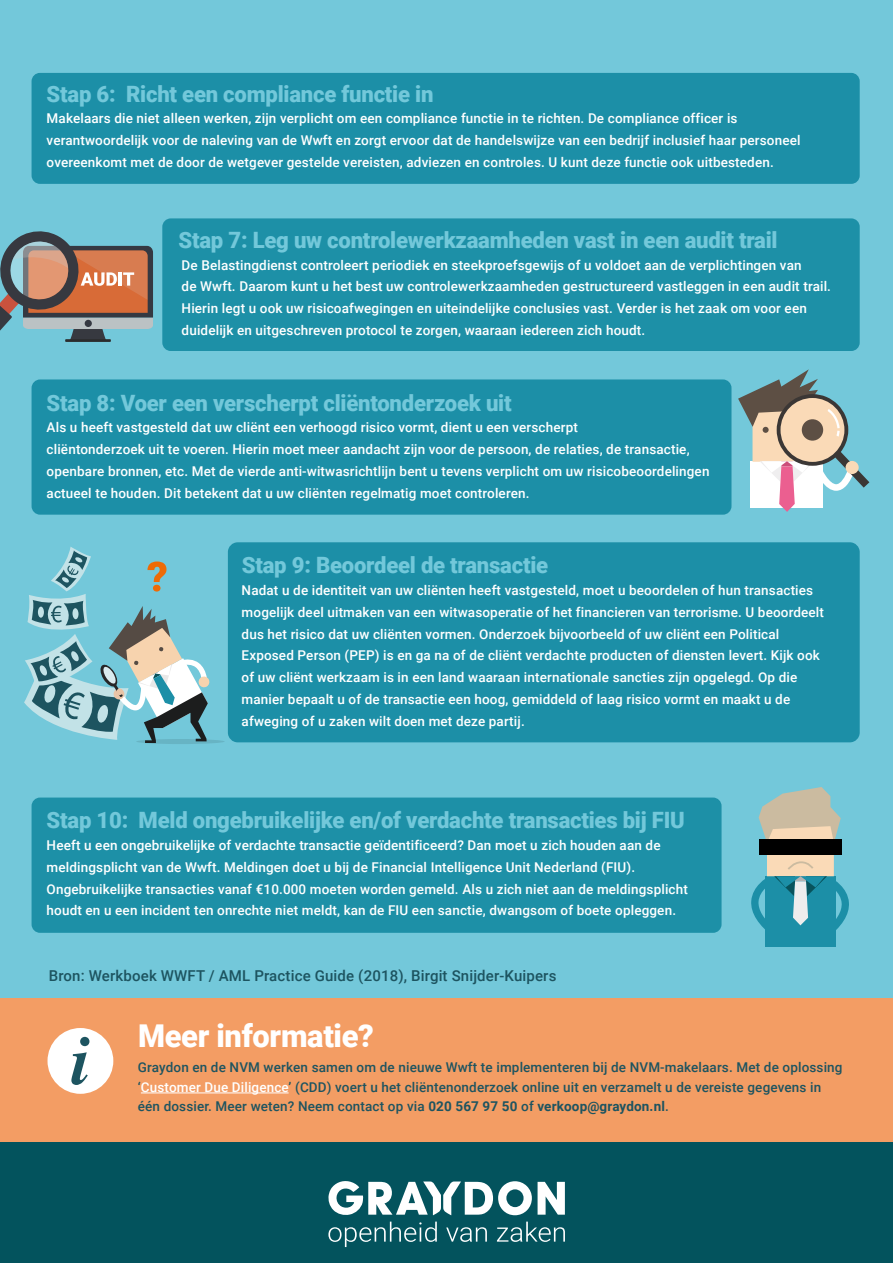
<style>
.page{position:relative;width:893px;height:1263px;background:#fff}
.page>*{position:absolute;margin:0;border:0;box-sizing:border-box;transform-origin:0 0}
.t1{font:900 31.5px "Roboto";letter-spacing:-.01em;color:#fff}
.t2{font:900 22.5px "Roboto";letter-spacing:-.01em;color:#73c8da}
.t3{font:500 15px "Roboto";letter-spacing:.01em;color:#1d5460}
.t4{font:500 13.5px/21.8px "Roboto";letter-spacing:.01em;color:#fff}
.t5{font:500 13.5px/19.5px "Roboto";letter-spacing:.01em;color:#1d5460}
.s1{color:#fff}
.s2{font-weight:700}
</style>
<div class="page">
<div style="left:0;top:0;width:893px;height:1170px;background:#73c8da"></div>
<div style="left:0;top:1141px;width:893px;height:122px;background:#03535d"></div>
<div style="left:0;top:998px;width:893px;height:143px;background:#f39d64"></div>
<hr style="left:141px;top:1092px;width:148px;height:1px;background:#fff">
<svg style="left:328px;top:1181px;width:237px;height:66px"></svg>
<div style="left:32px;top:73px;width:828px;height:111px;background:#1c8fa7;border-radius:8px"></div>
<div style="left:162px;top:218px;width:698px;height:133px;background:#1d90a7;border-radius:8px"></div>
<div style="left:32px;top:379px;width:699px;height:136px;background:#1c8fa7;border-radius:8px"></div>
<div style="left:32px;top:797px;width:689px;height:136px;background:#1d90a7;border-radius:8px"></div>
<div style="left:228px;top:542px;width:632px;height:200px;background:#1c8fa7;border-radius:10px"></div>
<svg style="left:738px;top:369px;width:131px;height:143px"></svg>
<div style="left:765px;top:876px;width:70px;height:70px;background:#1c8fa7"></div>
<svg style="left:751px;top:787px;width:98px;height:152px"></svg>
<div style="left:136px;top:739px;width:89px;height:5px;background:#67b4c4;border-radius:50%"></div>
<svg style="left:24px;top:547px;width:186px;height:196px"></svg>
<svg style="left:0;top:231px;width:153px;height:111px"></svg>
<div style="left:48px;top:1028px;width:65px;height:66px;background:#fff;border-radius:50%"></div>
<svg style="left:71px;top:1037px;width:18px;height:48px"></svg>
<h2 class="t2" style="left:47px;top:78px;width:388px">Stap 6: Richt een compliance functie in</h2>
<p class="t4" style="left:47px;top:107px;width:755px">Makelaars die niet alleen werken, zijn verplicht om een compliance functie in te richten. De compliance officer is verantwoordelijk voor de naleving van de Wwft en zorgt ervoor dat de handelswijze van een bedrijf inclusief haar personeel overeenkomt met de door de wetgever gestelde vereisten, adviezen en controles. U kunt deze functie ook uitbesteden.</p>
<h2 class="t2" style="left:179px;top:224px;width:601px">Stap 7: Leg uw controlewerkzaamheden vast in een audit trail</h2>
<p class="t4" style="left:182px;top:253px;width:651px">De Belastingdienst controleert periodiek en steekproefsgewijs of u voldoet aan de verplichtingen van<br>de Wwft. Daarom kunt u het best uw controlewerkzaamheden gestructureerd vastleggen in een audit trail.<br>Hierin legt u ook uw risicoafwegingen en uiteindelijke conclusies vast. Verder is het zaak om voor een duidelijk en uitgeschreven protocol te zorgen, waaraan iedereen zich houdt.</p>
<h2 class="t2" style="left:47px;top:387px;width:467px">Stap 8: Voer een verscherpt cliëntonderzoek uit</h2>
<p class="t4" style="left:47px;top:416px;width:664px">Als u heeft vastgesteld dat uw cliënt een verhoogd risico vormt, dient u een verscherpt<br>cliëntonderzoek uit te voeren. Hierin moet meer aandacht zijn voor de persoon, de relaties, de transactie, openbare bronnen, etc. Met de vierde anti-witwasrichtlijn bent u tevens verplicht om uw risicobeoordelingen actueel te houden. Dit betekent dat u uw cliënten regelmatig moet controleren.</p>
<h2 class="t2" style="left:242px;top:550px;width:308px">Stap 9: Beoordeel de transactie</h2>
<p class="t4" style="left:242px;top:579px;width:584px">Nadat u de identiteit van uw cliënten heeft vastgesteld, moet u beoordelen of hun transacties mogelijk deel uitmaken van een witwasoperatie of het financieren van terrorisme. U beoordeelt dus het risico dat uw cliënten vormen. Onderzoek bijvoorbeeld of uw cliënt een Political Exposed Person (PEP) is en ga na of de cliënt verdachte producten of diensten levert. Kijk ook of uw cliënt werkzaam is in een land waaraan internationale sancties zijn opgelegd. Op die manier bepaalt u of de transactie een hoog, gemiddeld of laag risico vormt en maakt u de afweging of u zaken wilt doen met deze partij.</p>
<h2 class="t2" style="left:47px;top:805px;width:640px">Stap 10: Meld ongebruikelijke en/of verdachte transacties bij FIU</h2>
<p class="t4" style="left:47px;top:834px;width:643px">Heeft u een ongebruikelijke of verdachte transactie geïdentificeerd? Dan moet u zich houden aan de meldingsplicht van de Wwft. Meldingen doet u bij de Financial Intelligence Unit Nederland (FIU).<br>Ongebruikelijke transacties vanaf €10.000 moeten worden gemeld. Als u zich niet aan de meldingsplicht houdt en u een incident ten onrechte niet meldt, kan de FIU een sanctie, dwangsom of boete opleggen.</p>
<p class="t3" style="left:49px;top:965px;width:509px">Bron: Werkboek WWFT / AML Practice Guide (2018), Birgit Snijder-Kuipers</p>
<h1 class="t1" style="left:138px;top:1014px;width:237px">Meer informatie?</h1>
<p class="t5" style="left:138px;top:1057px;width:706px">Graydon en de NVM werken samen om de nieuwe Wwft te implementeren bij de NVM-makelaars. Met de oplossing ‘<span class="s1">Customer Due Diligence</span>’ (CDD) voert u het cliëntenonderzoek online uit en verzamelt u de vereiste gegevens in één dossier. Meer weten? Neem contact op via <span class="s2">020 567 97 50</span> of <span class="s2">verkoop@graydon.nl</span>.</p>
</div>
